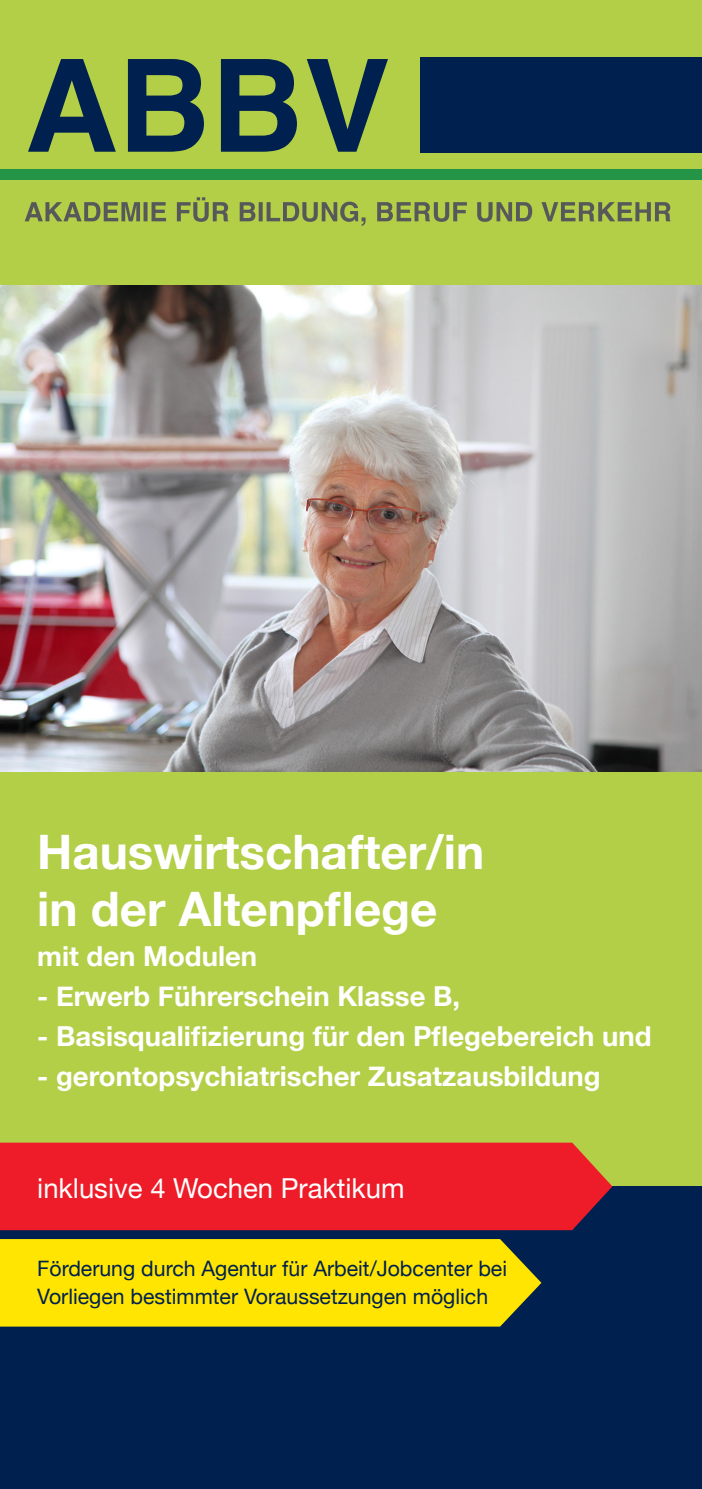
<style>
.page{position:relative;width:702px;height:1489px;background:#fff}
.page>*{position:absolute;margin:0;border:0;box-sizing:border-box;transform-origin:0 0}
.t1{font:700 47.5px "Helvetica Neue";color:#fff}
.t2{font:700 27.5px "Helvetica Neue";color:#fff}
.t3{font:27.5px "Helvetica Neue";color:#fff}
.t4{font:21.25px/27.5px "Helvetica Neue";color:#00214f}
</style>
<div class="page">
<div style="left:0;top:770px;width:702px;height:416px;background:#b3ce47"></div>
<div style="left:0;top:0;width:702px;height:293px;background:#b3ce47"></div>
<div style="left:0;top:1186px;width:702px;height:302px;background:#00214f"></div>
<div style="left:0;top:1142px;width:612px;height:88px;background:#ee1c28"></div>
<div style="left:0;top:169px;width:702px;height:11px;background:#249447"></div>
<svg style="left:28px;top:59px;width:360px;height:93px"></svg>
<svg style="left:25px;top:197px;width:645px;height:29px"></svg>
<div style="left:420px;top:57px;width:282px;height:96px;background:#00214f"></div>
<div style="left:0;top:1239px;width:541px;height:87px;background:#ffe501"></div>
<img style="left:0;top:285px;width:702px;height:487px">
<p class="t1" style="left:37px;top:814px;width:448px">Hauswirtschafter/in</p>
<p class="t1" style="left:37px;top:871px;width:402px">in der Altenpflege</p>
<p class="t2" style="left:37px;top:934px;width:221px">mit den Modulen</p>
<p class="t2" style="left:37px;top:974px;width:424px">- Erwerb Führerschein Klasse B,</p>
<p class="t2" style="left:37px;top:1014px;width:616px">- Basisqualifizierung für den Pflegebereich und</p>
<p class="t2" style="left:37px;top:1054px;width:565px">- gerontopsychiatrischer Zusatzausbildung</p>
<p class="t3" style="left:37px;top:1168px;width:369px">inklusive 4 Wochen Praktikum</p>
<p class="t4" style="left:37px;top:1256px;width:471px">Förderung durch Agentur für Arbeit/Jobcenter bei<br>Vorliegen bestimmter Voraussetzungen möglich</p>
</div>
